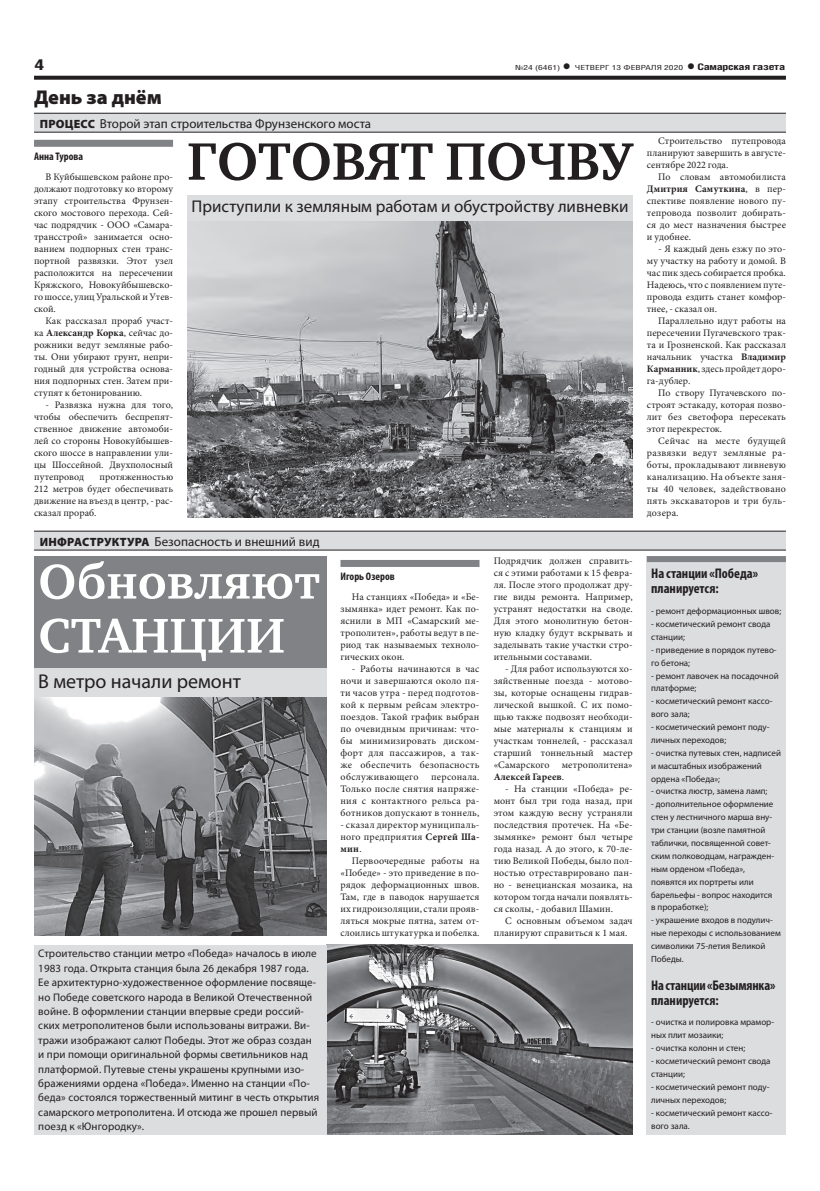
<style>
.page{position:relative;width:820px;height:1191px;background:#fff}
.page>*{position:absolute;margin:0;border:0;box-sizing:border-box;transform-origin:0 0}
.заголовок{font:700 54px "Charter C";color:#231f20}
.заголовок-2{font:700 50px/54px "Charter C";color:#fff}
.подзаголовок{font:20px "Myriad Pro";color:#231f20}
.рубрика{font:900 20px "Myriad Pro";color:#231f20}
.подзаголовок-2{font:17px "Myriad Pro";color:#231f20}
.t1{font:700 15px "Helios Cond";color:#231f20;scale:1.4 1}
.допблок_подзаголовок{font:700 condensed 14px/14.9px "Myriad Pro";color:#231f20}
.надзаголовок{font:13px "Myriad Pro";color:#231f20}
.допблок_текст{font:11px/14.4px "Myriad Pro";letter-spacing:.01em;color:#231f20}
.автор_чб{font:700 condensed 11px "Myriad Pro";color:#231f20}
.ОСНОВНОЙ{font:10px/12px "Minion Pro";letter-spacing:.01em;color:#231f20;text-align:justify}
.допблок_текст-2{font:9px/12.9px "Myriad Pro";color:#231f20}
.t2{font:7px "Helios Cond";color:#231f20;scale:1.4 1}
.s1{font-weight:700;font-size:16px}
.s2{font-weight:700;font-size:9px}
.s3{font-weight:900;font-size:12px}
.s4{font-weight:700}
</style>
<div class="page">
<svg style="left:34px;top:76px;width:751px;height:4px;background:#322f2f"></svg>
<div style="left:34px;top:113px;width:751px;height:19px;background:#dcdddf"></div>
<hr style="left:34px;top:113px;width:751px;height:1px;background:#231f20">
<hr style="left:34px;top:132px;width:751px;height:1px;background:#231f20">
<div style="left:34px;top:531px;width:751px;height:19px;background:#dcdddf"></div>
<hr style="left:34px;top:531px;width:751px;height:1px;background:#231f20">
<hr style="left:34px;top:550px;width:751px;height:1px;background:#231f20">
<div style="left:34px;top:140px;width:139px;height:7px;background:#808285"></div>
<div style="left:340px;top:560px;width:139px;height:7px;background:#808285"></div>
<img style="left:187px;top:220px;width:445px;height:297px">
<img style="left:326px;top:945px;width:306px;height:189px">
<img style="left:34px;top:697px;width:292px;height:238px">
<div style="left:187px;top:195px;width:445px;height:25px;background:#dcdddf"></div>
<div style="left:34px;top:556px;width:292px;height:112px;background:#808285"></div>
<div style="left:34px;top:668px;width:292px;height:29px;background:#dcdddf"></div>
<div style="left:34px;top:945px;width:292px;height:189px;background:#dcdddf"></div>
<div style="left:646px;top:556px;width:139px;height:578px;background:#dcdddf"></div>
<div style="left:646px;top:556px;width:139px;height:6px;background:#808285"></div>
<p class="t1" style="left:34px;top:55px;width:9px">4</p>
<p class="t2" style="left:515px;top:63px;width:194px">№24 (6461) <span class="s1">•</span> ЧЕТВЕРГ 13 ФЕВРАЛЯ 2020 <span class="s1">•</span> <span class="s2">Самарская газета</span></p>
<p class="рубрика" style="left:34px;top:86px;width:129px">День за днём</p>
<p class="надзаголовок" style="left:40px;top:115px;width:333px"><span class="s3">ПРОЦЕСС</span> Второй этап строительства Фрунзенского моста</p>
<p class="автор_чб" style="left:34px;top:150px;width:51px">Анна Турова</p>
<p class="ОСНОВНОЙ" style="left:34px;top:171px;width:140px;text-indent:11px">В Куйбышевском районе про&shy;должают подготовку ко второму этапу строительства Фрунзен&shy;ского мостового перехода. Сей&shy;час подрядчик - ООО «Самара&shy;трансстрой» занимается осно&shy;ванием подпорных стен транс&shy;портной развязки. Этот узел расположится на пересечении Кряжского, Новокуйбышевско&shy;го шоссе, улиц Уральской и Утев&shy;ской.</p>
<p class="ОСНОВНОЙ" style="left:34px;top:315px;width:140px;text-indent:11px">Как рассказал прораб участ&shy;ка <span class="s4">Александр Корка</span>, сейчас до&shy;рожники ведут земляные рабо&shy;ты. Они убирают грунт, непри&shy;годный для устройства основа&shy;ния подпорных стен. Затем при&shy;ступят к бетонированию.</p>
<p class="ОСНОВНОЙ" style="left:34px;top:399px;width:140px;text-indent:11px">- Развязка нужна для того, чтобы обеспечить беспрепят&shy;ственное движение автомоби&shy;лей со стороны Новокуйбышев&shy;ского шоссе в направлении ули&shy;цы Шоссейной. Двухполосный путепровод</p>
<p class="ОСНОВНОЙ" style="left:34px;top:471px;width:140px;text-indent:65px">протяженностью 212 метров будет обеспечивать движение на въезд в центр, - рас&shy;сказал прораб.</p>
<p class="заголовок" style="left:187px;top:132px;width:447px">ГОТОВЯТ ПОЧВУ</p>
<p class="подзаголовок-2" style="left:191px;top:196px;width:438px">Приступили к земляным работам и обустройству ливневки</p>
<p class="надзаголовок" style="left:40px;top:533px;width:281px"><span class="s3">ИНФРАСТРУКТУРА</span> Безопасность и внешний вид</p>
<p class="заголовок-2" style="left:38px;top:555px;width:283px">Обновляют<br>СТАНЦИИ</p>
<p class="подзаголовок" style="left:38px;top:668px;width:204px">В метро начали ремонт</p>
<p class="допблок_текст" style="left:38px;top:946px;width:282px">Строительство станции метро «Победа» началось в июле 1983 года. Открыта станция была 26 декабря 1987 года.<br>Ее архитектурно-художественное оформление посвяще&shy;но Победе советского народа в Великой Отечественной войне. В оформлении станции впервые среди россий&shy;ских метрополитенов были использованы витражи. Ви&shy;тражи изображают салют Победы. Этот же образ создан и при помощи оригинальной формы светильников над платформой. Путевые стены украшены крупными изо&shy;бражениями ордена «Победа». Именно на станции «По&shy;беда» состоялся торжественный митинг в честь открытия самарского метрополитена. И отсюда же прошел первый поезд к «Юнгородку».</p>
<p class="автор_чб" style="left:340px;top:570px;width:56px">Игорь Озеров</p>
<p class="ОСНОВНОЙ" style="left:340px;top:591px;width:140px;text-indent:11px">На станциях «Победа» и «Бе&shy;зымянка» идет ремонт. Как по&shy;яснили в МП «Самарский ме&shy;трополитен», работы ведут в пе&shy;риод так называемых техноло&shy;гических окон.</p>
<p class="ОСНОВНОЙ" style="left:340px;top:663px;width:140px;text-indent:11px">- Работы начинаются в час ночи и завершаются около пя&shy;ти часов утра - перед подготов&shy;кой к первым рейсам электро&shy;поездов. Такой график выбран по очевидным причинам: что&shy;бы минимизировать диском&shy;форт для пассажиров, а так&shy;же обеспечить безопасность обслуживающего</p>
<p class="ОСНОВНОЙ" style="left:340px;top:771px;width:140px;text-indent:91px">персонала.<br>Только после снятия напряже&shy;ния с контактного рельса ра&shy;ботников допускают в тоннель,</p>
<p class="ОСНОВНОЙ" style="left:340px;top:819px;width:140px">- сказал директор муниципаль&shy;ного предприятия <span class="s4">Сергей Ша&shy;мин</span>.</p>
<p class="ОСНОВНОЙ" style="left:340px;top:855px;width:140px;text-indent:11px">Первоочередные работы на «Победе» - это приведение в по&shy;рядок деформационных швов.<br>Там, где в паводок нарушается их гидроизоляции, стали прояв&shy;ляться мокрые пятна, затем от&shy;слоились штукатурка и побелка.</p>
<p class="ОСНОВНОЙ" style="left:493px;top:555px;width:140px">Подрядчик должен справить&shy;ся с этими работами к 15 февра&shy;ля. После этого продолжат дру&shy;гие виды ремонта. Например, устранят недостатки на своде.<br>Для этого монолитную бетон&shy;ную кладку будут вскрывать и заделывать такие участки стро&shy;ительными составами.</p>
<p class="ОСНОВНОЙ" style="left:493px;top:663px;width:140px;text-indent:11px">- Для работ используются хо&shy;зяйственные поезда - мотово&shy;зы, которые оснащены гидрав&shy;лической вышкой. С их помо&shy;щью также подвозят необходи&shy;мые материалы к станциям и участкам тоннелей, - рассказал старший тоннельный мастер «Самарского метрополитена» <span class="s4">Алексей Гареев</span>.</p>
<p class="ОСНОВНОЙ" style="left:493px;top:783px;width:140px;text-indent:11px">- На станции «Победа» ре&shy;монт был три года назад, при этом каждую весну устраняли последствия протечек. На «Бе&shy;зымянке» ремонт был четыре года назад. А до этого, к 70-ле&shy;тию Великой Победы, было пол&shy;ностью отреставрировано пан&shy;но - венецианская мозаика, на котором тогда начали появлять&shy;ся сколы, - добавил Шамин.</p>
<p class="ОСНОВНОЙ" style="left:493px;top:915px;width:140px;text-indent:11px">С основным объемом задач планируют справиться к 1 мая.</p>
<p class="ОСНОВНОЙ" style="left:646px;top:135px;width:140px;text-indent:11px">Строительство путепровода планируют завершить в августе&shy;сентябре 2022 года.</p>
<p class="ОСНОВНОЙ" style="left:646px;top:171px;width:140px;text-indent:11px">По словам автомобилиста <span class="s4">Дмитрия Самуткина</span>, в пер&shy;спективе появление нового пу&shy;тепровода позволит добирать&shy;ся до мест назначения быстрее и удобнее.</p>
<p class="ОСНОВНОЙ" style="left:646px;top:243px;width:140px;text-indent:11px">- Я каждый день езжу по это&shy;му участку на работу и домой. В час пик здесь собирается пробка.<br>Надеюсь, что с появлением путе&shy;провода ездить станет комфор&shy;тнее, - сказал он.</p>
<p class="ОСНОВНОЙ" style="left:646px;top:315px;width:140px;text-indent:11px">Параллельно идут работы на пересечении Пугачевского трак&shy;та и Грозненской. Как рассказал начальник участка <span class="s4">Владимир Карманник</span>, здесь пройдет доро&shy;га-дублер.</p>
<p class="ОСНОВНОЙ" style="left:646px;top:387px;width:140px;text-indent:11px">По створу Пугачевского по&shy;строят эстакаду, которая позво&shy;лит без светофора пересекать этот перекресток.</p>
<p class="ОСНОВНОЙ" style="left:646px;top:435px;width:140px;text-indent:11px">Сейчас на месте будущей развязки ведут земляные ра&shy;боты, прокладывают ливневую канализацию. На объекте заня&shy;ты 40 человек, задействовано пять экскаваторов и три буль&shy;дозера.</p>
<p class="допблок_подзаголовок" style="left:651px;top:565px;width:108px">На станции «Победа» планируется:</p>
<p class="допблок_текст-2" style="left:651px;top:604px;width:131px">- ремонт деформационных швов;</p>
<p class="допблок_текст-2" style="left:651px;top:617px;width:121px">- косметический ремонт свода станции;</p>
<p class="допблок_текст-2" style="left:651px;top:643px;width:127px">- приведение в порядок путево&shy;го бетона;</p>
<p class="допблок_текст-2" style="left:651px;top:669px;width:129px">- ремонт лавочек на посадочной платформе;</p>
<p class="допблок_текст-2" style="left:651px;top:694px;width:123px">- косметический ремонт кассо&shy;вого зала;</p>
<p class="допблок_текст-2" style="left:651px;top:720px;width:120px">- косметический ремонт поду&shy;личных переходов;</p>
<p class="допблок_текст-2" style="left:651px;top:746px;width:131px">- очистка путевых стен, надписей и масштабных изображений ордена «Победа»;</p>
<p class="допблок_текст-2" style="left:651px;top:785px;width:118px">- очистка люстр, замена ламп;</p>
<p class="допблок_текст-2" style="left:651px;top:797px;width:124px">- дополнительное оформление стен у лестничного марша вну&shy;три станции (возле памятной таблички, посвященной совет&shy;ским полководцам, награжден&shy;ным орденом «Победа», появятся их портреты или барельефы - вопрос находится в проработке);</p>
<p class="допблок_текст-2" style="left:651px;top:913px;width:131px">- украшение входов в подулич&shy;ные переходы с использованием символики 75-летия Великой<br>Победы.</p>
<p class="допблок_подзаголовок" style="left:651px;top:977px;width:126px">На станции «Безымянка» планируется:</p>
<p class="допблок_текст-2" style="left:651px;top:1015px;width:124px">- очистка и полировка мрамор&shy;ных плит мозаики;</p>
<p class="допблок_текст-2" style="left:651px;top:1041px;width:95px">- очистка колонн и стен;</p>
<p class="допблок_текст-2" style="left:651px;top:1054px;width:121px">- косметический ремонт свода станции;</p>
<p class="допблок_текст-2" style="left:651px;top:1080px;width:120px">- косметический ремонт поду&shy;личных переходов;</p>
<p class="допблок_текст-2" style="left:651px;top:1106px;width:123px">- косметический ремонт кассо&shy;вого зала.</p>
</div>
